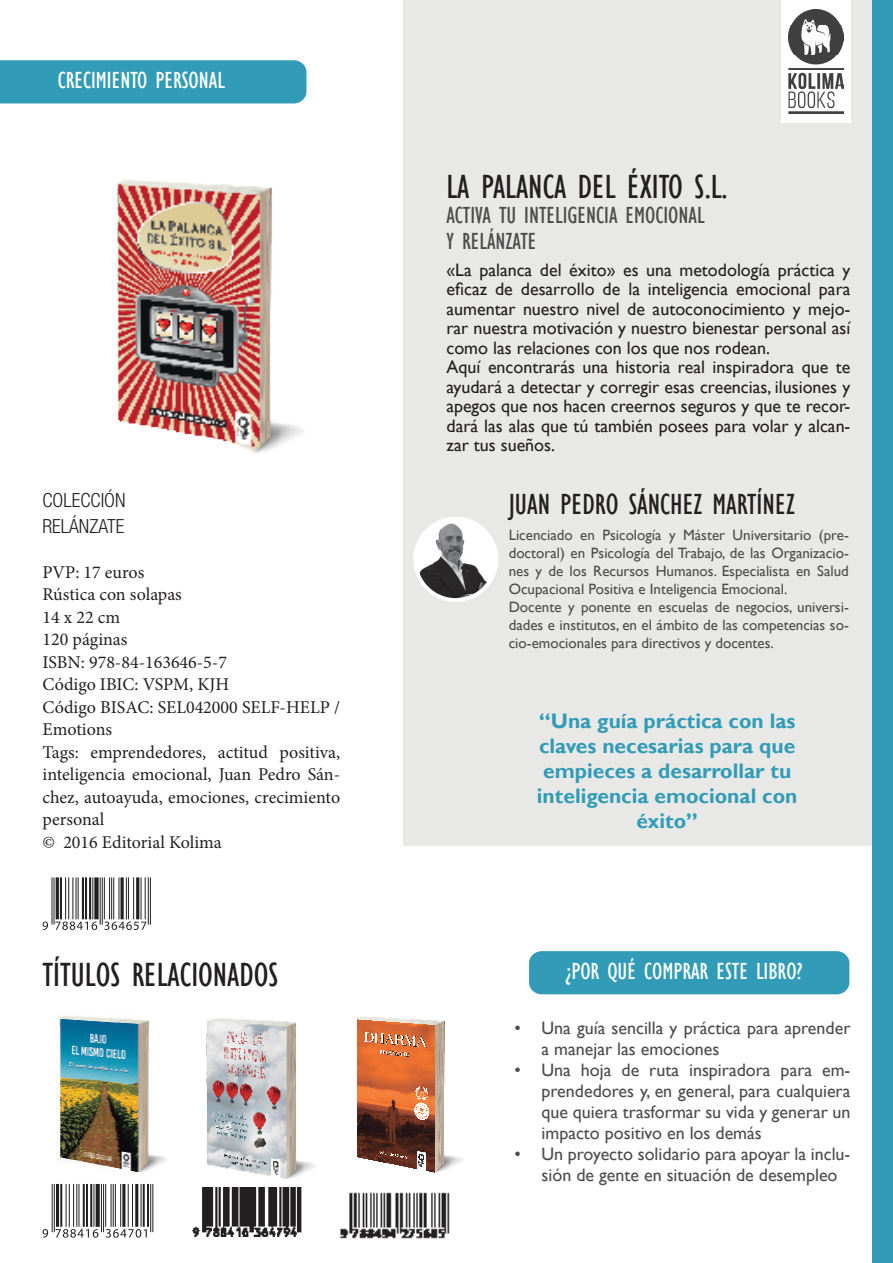
<style>
.page{position:relative;width:893px;height:1263px;background:#fff}
.page>*{position:absolute;margin:0;border:0;box-sizing:border-box;transform-origin:0 0}
.I_TITULO{font:condensed 34.5px "Gill Sans";color:#231f20}
.autor{font:condensed 30px "Gill Sans";color:#231f20}
.I_MATERIA{font:condensed 24px "Gill Sans";color:#fff}
.I_SUBTITULO{font:condensed 24px "Gill Sans";color:#4d4c4c}
.DESTACADO{font:700 21px/25.2px "Gill Sans";color:#329bb7;text-align:center}
.I_COLECCIÓN{font:300 condensed 19.5px "Helvetica Neue LT Com";color:#231f20}
.RESUMEN{font:18px/19.5px "Gill Sans";color:#231f20;text-align:justify}
.I_DATOS{font:18px/22.5px "Minion Pro";color:#231f20}
.t1{font:18px/21px "Gill Sans";color:#4d4c4c}
.BIO{font:15px/18px "Gill Sans";color:#4d4c4c;text-align:justify}
</style>
<div class="page">
<div style="left:404px;top:0;width:489px;height:845px;background:#e8e9e7"></div>
<div style="left:781px;top:0;width:69px;height:123px;background:#fff"></div>
<img style="left:789px;top:10px;width:54px;height:103px">
<img style="left:418px;top:519px;width:78px;height:78px">
<div style="left:413px;top:517px;width:85px;height:85px;border:4px solid #fff;border-radius:50%"></div>
<img style="left:117px;top:180px;width:186px;height:273px">
<hr style="left:52px;top:877px;width:1px;height:47px;background:#231f20">
<hr style="left:54px;top:877px;width:1px;height:47px;background:#231f20">
<hr style="left:56px;top:877px;width:3px;height:42px;background:#231f20">
<hr style="left:60px;top:877px;width:2px;height:42px;background:#231f20">
<hr style="left:65px;top:877px;width:1px;height:42px;background:#231f20">
<hr style="left:68px;top:877px;width:1px;height:42px;background:#231f20">
<hr style="left:72px;top:877px;width:1px;height:42px;background:#231f20">
<hr style="left:76px;top:877px;width:1px;height:42px;background:#231f20">
<hr style="left:78px;top:877px;width:1px;height:42px;background:#231f20">
<hr style="left:82px;top:877px;width:2px;height:42px;background:#231f20">
<hr style="left:85px;top:877px;width:2px;height:42px;background:#231f20">
<hr style="left:89px;top:877px;width:2px;height:42px;background:#231f20">
<hr style="left:92px;top:877px;width:1px;height:42px;background:#231f20">
<div style="left:94px;top:877px;width:5px;height:42px;background:#231f20"></div>
<hr style="left:100px;top:877px;width:1px;height:47px;background:#231f20">
<hr style="left:102px;top:877px;width:1px;height:47px;background:#231f20">
<hr style="left:104px;top:877px;width:1px;height:42px;background:#231f20">
<hr style="left:109px;top:877px;width:1px;height:42px;background:#231f20">
<hr style="left:111px;top:877px;width:1px;height:42px;background:#231f20">
<hr style="left:113px;top:877px;width:1px;height:42px;background:#231f20">
<hr style="left:118px;top:877px;width:1px;height:42px;background:#231f20">
<svg style="left:120px;top:877px;width:4px;height:42px"></svg>
<hr style="left:126px;top:877px;width:1px;height:42px;background:#231f20">
<hr style="left:128px;top:877px;width:1px;height:42px;background:#231f20">
<hr style="left:133px;top:877px;width:1px;height:42px;background:#231f20">
<hr style="left:136px;top:877px;width:3px;height:42px;background:#231f20">
<hr style="left:141px;top:877px;width:1px;height:42px;background:#231f20">
<hr style="left:145px;top:877px;width:1px;height:42px;background:#231f20">
<hr style="left:148px;top:877px;width:1px;height:47px;background:#231f20">
<hr style="left:150px;top:877px;width:1px;height:47px;background:#231f20">
<svg style="left:43px;top:921px;width:5px;height:9px"></svg>
<svg style="left:55px;top:921px;width:42px;height:9px"></svg>
<svg style="left:104px;top:921px;width:42px;height:9px"></svg>
<div style="left:0;top:60px;width:306px;height:43px;background:#329bb7"></div>
<img style="left:356px;top:1016px;width:107px;height:157px">
<img style="left:340px;top:1192px;width:110px;height:47px">
<hr style="left:52px;top:1184px;width:1px;height:48px;background:#231f20">
<hr style="left:54px;top:1184px;width:1px;height:48px;background:#231f20">
<hr style="left:56px;top:1184px;width:3px;height:43px;background:#231f20">
<hr style="left:60px;top:1184px;width:2px;height:43px;background:#231f20">
<hr style="left:66px;top:1184px;width:1px;height:43px;background:#231f20">
<hr style="left:69px;top:1184px;width:1px;height:43px;background:#231f20">
<hr style="left:73px;top:1184px;width:1px;height:43px;background:#231f20">
<hr style="left:76px;top:1184px;width:1px;height:43px;background:#231f20">
<hr style="left:78px;top:1184px;width:1px;height:43px;background:#231f20">
<hr style="left:83px;top:1184px;width:2px;height:43px;background:#231f20">
<hr style="left:86px;top:1184px;width:2px;height:43px;background:#231f20">
<hr style="left:90px;top:1184px;width:2px;height:43px;background:#231f20">
<hr style="left:93px;top:1184px;width:1px;height:43px;background:#231f20">
<svg style="left:96px;top:1184px;width:4px;height:43px"></svg>
<hr style="left:101px;top:1184px;width:1px;height:48px;background:#231f20">
<hr style="left:103px;top:1184px;width:1px;height:48px;background:#231f20">
<hr style="left:105px;top:1184px;width:1px;height:43px;background:#231f20">
<hr style="left:111px;top:1184px;width:1px;height:43px;background:#231f20">
<hr style="left:113px;top:1184px;width:1px;height:43px;background:#231f20">
<hr style="left:115px;top:1184px;width:1px;height:43px;background:#231f20">
<hr style="left:120px;top:1184px;width:1px;height:43px;background:#231f20">
<hr style="left:122px;top:1184px;width:3px;height:43px;background:#231f20">
<hr style="left:128px;top:1184px;width:1px;height:43px;background:#231f20">
<hr style="left:132px;top:1184px;width:1px;height:43px;background:#231f20">
<hr style="left:135px;top:1184px;width:3px;height:43px;background:#231f20">
<hr style="left:141px;top:1184px;width:1px;height:43px;background:#231f20">
<hr style="left:143px;top:1184px;width:2px;height:43px;background:#231f20">
<hr style="left:147px;top:1184px;width:2px;height:43px;background:#231f20">
<hr style="left:150px;top:1184px;width:1px;height:48px;background:#231f20">
<hr style="left:152px;top:1184px;width:1px;height:48px;background:#231f20">
<svg style="left:43px;top:1229px;width:5px;height:9px"></svg>
<svg style="left:56px;top:1229px;width:42px;height:9px"></svg>
<svg style="left:106px;top:1229px;width:41px;height:9px"></svg>
<img style="left:56px;top:1012px;width:111px;height:160px">
<div style="left:529px;top:951px;width:320px;height:43px;background:#329bb7;border-radius:12px"></div>
<div style="left:873px;top:0;width:20px;height:1263px;background:#329bb7"></div>
<img style="left:192px;top:1188px;width:110px;height:48px">
<img style="left:206px;top:1018px;width:109px;height:161px">
<p class="I_MATERIA" style="left:58px;top:66px;width:169px">CRECIMIENTO PERSONAL</p>
<p class="I_COLECCIÓN" style="left:43px;top:489px;width:85px">COLECCIÓN</p>
<p class="I_COLECCIÓN" style="left:43px;top:515px;width:83px">RELÁNZATE</p>
<p class="I_DATOS" style="left:43px;top:561px;width:103px">PVP: 17 euros</p>
<p class="I_DATOS" style="left:43px;top:583px;width:141px">Rústica con solapas</p>
<p class="I_DATOS" style="left:43px;top:606px;width:79px">14 x 22 cm</p>
<p class="I_DATOS" style="left:43px;top:628px;width:86px">120 páginas</p>
<p class="I_DATOS" style="left:43px;top:651px;width:186px">ISBN: 978-84-163646-5-7</p>
<p class="I_DATOS" style="left:43px;top:673px;width:188px">Código IBIC: VSPM, KJH</p>
<p class="I_DATOS" style="left:43px;top:696px;width:299px">Código BISAC: SEL042000 SELF-HELP /<br>Emotions</p>
<p class="I_DATOS" style="left:43px;top:741px;width:299px;text-align:justify">Tags: emprendedores, actitud positiva, inteligencia emocional, Juan Pedro Sán&shy;chez, autoayuda, emociones, crecimiento personal</p>
<p class="I_DATOS" style="left:43px;top:831px;width:181px">© 2016 Editorial Kolima</p>
<h1 class="I_TITULO" style="left:43px;top:954px;width:237px">TÍTULOS RELACIONADOS</h1>
<p class="I_TITULO" style="left:446px;top:166px;width:283px">LA PALANCA DEL ÉXITO S.L.</p>
<p class="I_SUBTITULO" style="left:446px;top:201px;width:260px">ACTIVA TU INTELIGENCIA EMOCIONAL</p>
<p class="I_SUBTITULO" style="left:446px;top:226px;width:92px">Y RELÁNZATE</p>
<p class="RESUMEN" style="left:446px;top:260px;width:405px">«La palanca del éxito» es una metodología práctica y eficaz de desarrollo de la inteligencia emocional para aumentar nuestro nivel de autoconocimiento y mejo&shy;rar nuestra motivación y nuestro bienestar personal así como las relaciones con los que nos rodean.</p>
<p class="RESUMEN" style="left:446px;top:358px;width:405px">Aquí encontrarás una historia real inspiradora que te ayudará a detectar y corregir esas creencias, ilusiones y apegos que nos hacen creernos seguros y que te recor&shy;dará las alas que tú también posees para volar y alcan&shy;zar tus sueños.</p>
<p class="autor" style="left:509px;top:486px;width:288px">JUAN PEDRO SÁNCHEZ MARTÍNEZ</p>
<p class="BIO" style="left:509px;top:526px;width:342px">Licenciado en Psicología y Máster Universitario (pre&shy;doctoral) en Psicología del Trabajo, de las Organizacio&shy;nes y de los Recursos Humanos. Especialista en Salud Ocupacional Positiva e Inteligencia Emocional.</p>
<p class="BIO" style="left:509px;top:598px;width:342px">Docente y ponente en escuelas de negocios, universi&shy;dades e institutos, en el ámbito de las competencias so&shy;cio-emocionales para directivos y docentes.</p>
<p class="DESTACADO" style="left:537px;top:708px;width:262px">“Una guía práctica con las claves necesarias para que empieces a desarrollar tu inteligencia emocional con éxito”</p>
<p class="I_MATERIA" style="left:565px;top:957px;width:239px">¿POR QUÉ COMPRAR ESTE LIBRO?</p>
<p class="t1" style="left:541px;top:1017px;width:310px;text-indent:-27px">• Una guía sencilla y práctica para aprender a manejar las emociones</p>
<p class="t1" style="left:541px;top:1059px;width:310px;text-align:justify;text-indent:-27px">• Una hoja de ruta inspiradora para em&shy;prendedores y, en general, para cualquiera que quiera trasformar su vida y generar un impacto positivo en los demás</p>
<p class="t1" style="left:541px;top:1143px;width:310px;text-indent:-27px">• Un proyecto solidario para apoyar la inclu&shy;sión de gente en situación de desempleo</p>
</div>
